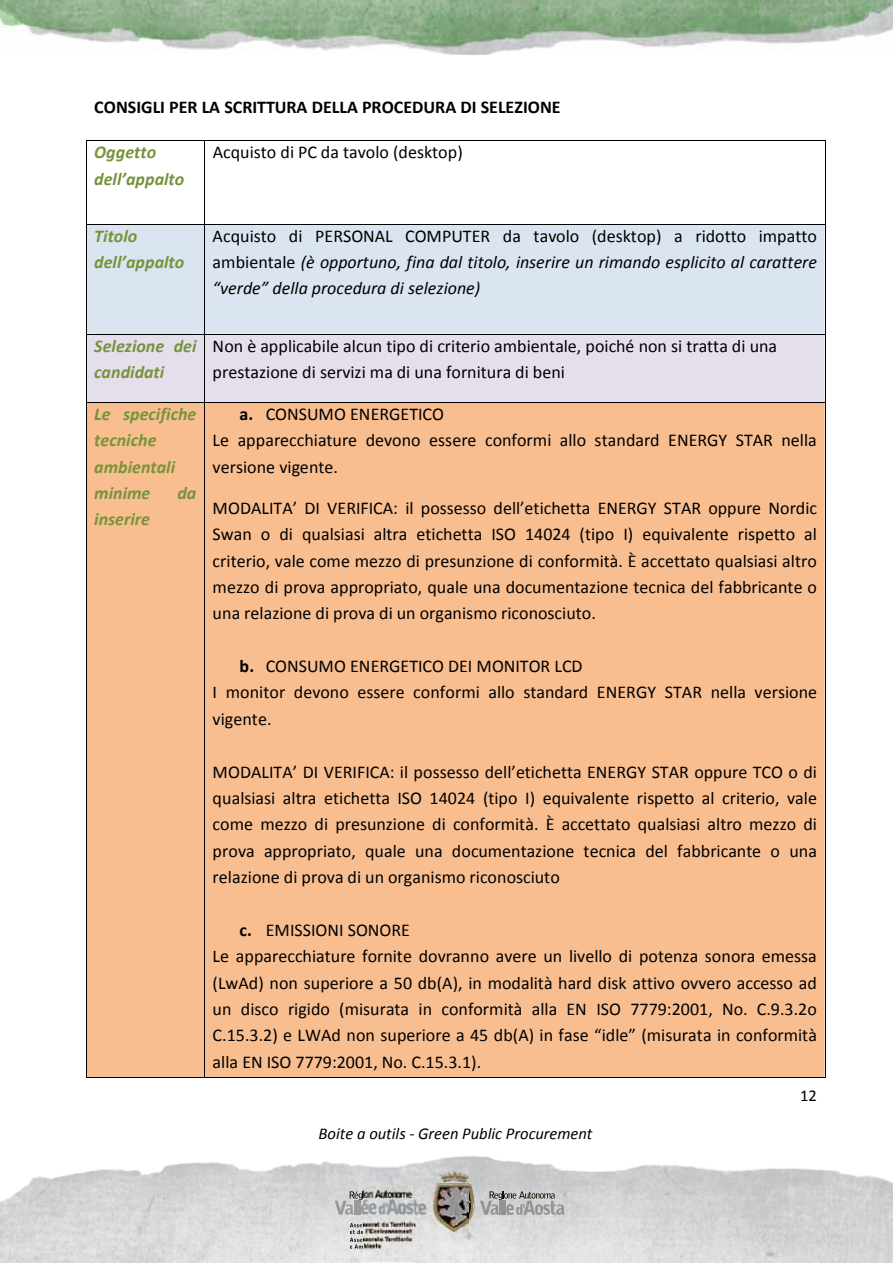
<style>
.page{position:relative;width:893px;height:1263px;background:#fff}
.page>*{position:absolute;margin:0;border:0;box-sizing:border-box;transform-origin:0 0}
.t1{font:18px/26.4px "Calibri";color:#000}
.t2{font:italic 18px/26.2px "Calibri";color:#000;text-align:justify}
.t3{font:italic 700 18px/26.2px "Calibri";color:#76933b}
.t4{font:700 18px "Calibri";color:#000}
.t5{font:italic 16.5px "Calibri";color:#000}
.t6{font:16.5px "Calibri";color:#000}
.s1{font-style:normal}
.s2{font-weight:700}
</style>
<div class="page">
<img style="left:0;top:1155px;width:893px;height:108px">
<img style="left:0;top:0;width:893px;height:55px">
<img style="left:480px;top:1201px;width:9px;height:14px">
<svg style="left:489px;top:1191px;width:75px;height:24px;background:#ababab"></svg>
<img style="left:335px;top:1201px;width:10px;height:14px">
<svg style="left:345px;top:1191px;width:18px;height:24px"></svg>
<img style="left:445px;top:1184px;width:33px;height:48px">
<img style="left:472px;top:1202px;width:2px;height:19px">
<img style="left:451px;top:1188px;width:21px;height:40px">
<svg style="left:468px;top:1185px;width:3px;height:17px"></svg>
<img style="left:453px;top:1171px;width:16px;height:5px">
<svg style="left:350px;top:1223px;width:13px;height:26px"></svg>
<hr style="left:87px;top:140px;width:117px;height:1px;background:#000">
<hr style="left:205px;top:140px;width:620px;height:1px;background:#000">
<hr style="left:86px;top:141px;width:1px;height:83px;background:#000">
<hr style="left:204px;top:141px;width:1px;height:83px;background:#000">
<hr style="left:825px;top:141px;width:1px;height:83px;background:#000">
<div style="left:87px;top:403px;width:117px;height:674px;background:#f8be90"></div>
<div style="left:94px;top:403px;width:102px;height:26px;background:#f8be90"></div>
<div style="left:94px;top:429px;width:102px;height:26px;background:#f8be90"></div>
<div style="left:94px;top:455px;width:102px;height:27px;background:#f8be90"></div>
<div style="left:94px;top:482px;width:102px;height:26px;background:#f8be90"></div>
<div style="left:94px;top:508px;width:102px;height:42px;background:#f8be90"></div>
<div style="left:205px;top:403px;width:620px;height:674px;background:#f8be90"></div>
<div style="left:213px;top:403px;width:604px;height:26px;background:#f8be90"></div>
<div style="left:213px;top:429px;width:604px;height:26px;background:#f8be90"></div>
<div style="left:213px;top:455px;width:604px;height:42px;background:#f8be90"></div>
<div style="left:213px;top:497px;width:604px;height:26px;background:#f8be90"></div>
<div style="left:213px;top:523px;width:604px;height:27px;background:#f8be90"></div>
<div style="left:213px;top:550px;width:604px;height:26px;background:#f8be90"></div>
<div style="left:213px;top:576px;width:604px;height:26px;background:#f8be90"></div>
<div style="left:213px;top:602px;width:604px;height:27px;background:#f8be90"></div>
<div style="left:213px;top:629px;width:604px;height:26px;background:#f8be90"></div>
<div style="left:213px;top:655px;width:604px;height:26px;background:#f8be90"></div>
<div style="left:213px;top:681px;width:604px;height:27px;background:#f8be90"></div>
<div style="left:213px;top:708px;width:604px;height:26px;background:#f8be90"></div>
<div style="left:213px;top:734px;width:604px;height:26px;background:#f8be90"></div>
<div style="left:213px;top:760px;width:604px;height:27px;background:#f8be90"></div>
<div style="left:213px;top:787px;width:604px;height:26px;background:#f8be90"></div>
<div style="left:213px;top:813px;width:604px;height:26px;background:#f8be90"></div>
<div style="left:213px;top:839px;width:604px;height:27px;background:#f8be90"></div>
<div style="left:213px;top:866px;width:604px;height:26px;background:#f8be90"></div>
<div style="left:213px;top:892px;width:604px;height:27px;background:#f8be90"></div>
<div style="left:213px;top:919px;width:604px;height:26px;background:#f8be90"></div>
<div style="left:213px;top:945px;width:604px;height:26px;background:#f8be90"></div>
<div style="left:213px;top:971px;width:604px;height:27px;background:#f8be90"></div>
<div style="left:213px;top:998px;width:604px;height:26px;background:#f8be90"></div>
<div style="left:213px;top:1024px;width:604px;height:26px;background:#f8be90"></div>
<div style="left:213px;top:1050px;width:604px;height:27px;background:#f8be90"></div>
<svg style="left:86px;top:224px;width:740px;height:179px;background:#dadeea"></svg>
<hr style="left:86px;top:403px;width:1px;height:674px;background:#000">
<hr style="left:87px;top:1077px;width:117px;height:1px;background:#000">
<hr style="left:204px;top:403px;width:1px;height:674px;background:#000">
<hr style="left:205px;top:1077px;width:620px;height:1px;background:#000">
<hr style="left:825px;top:403px;width:1px;height:674px;background:#000">
<img style="left:363px;top:1172px;width:53px;height:91px">
<img style="left:415px;top:1172px;width:53px;height:54px">
<p class="t4" style="left:94px;top:96px;width:468px">CONSIGLI PER LA SCRITTURA DELLA PROCEDURA DI SELEZIONE</p>
<p class="t3" style="left:94px;top:139px;width:92px">Oggetto dell’appalto</p>
<p class="t1" style="left:213px;top:139px;width:252px">Acquisto di PC da tavolo (desktop)</p>
<p class="t3" style="left:94px;top:223px;width:92px">Titolo dell’appalto</p>
<p class="t2" style="left:213px;top:222px;width:606px"><span class="s1">Acquisto di PERSONAL COMPUTER da tavolo (desktop) a ridotto impatto ambientale</span> (è opportuno, fina dal titolo, inserire un rimando esplicito al carattere “verde” della procedura di selezione)</p>
<p class="t3" style="left:94px;top:332px;width:104px">Selezione dei candidati</p>
<p class="t1" style="left:213px;top:332px;width:566px">Non è applicabile alcun tipo di criterio ambientale, poiché non si tratta di una prestazione di servizi ma di una fornitura di beni</p>
<p class="t3" style="left:94px;top:401px;width:104px">Le specifiche tecniche ambientali minime</p>
<p class="t1" style="left:213px;top:401px;width:606px;text-indent:27px"><span class="s2">a.</span> CONSUMO ENERGETICO<br>Le apparecchiature devono essere conformi allo standard ENERGY STAR nella versione vigente.</p>
<p class="t1" style="left:213px;top:495px;width:606px;text-align:justify">MODALITA’ DI VERIFICA: il possesso dell’etichetta ENERGY STAR oppure Nordic Swan o di qualsiasi altra etichetta ISO 14024 (tipo I) equivalente rispetto al criterio, vale come mezzo di presunzione di conformità. È accettato qualsiasi altro mezzo di prova appropriato, quale una documentazione tecnica del fabbricante o una relazione di prova di un organismo riconosciuto.</p>
<p class="t1" style="left:213px;top:653px;width:606px;text-indent:27px"><span class="s2">b.</span> CONSUMO ENERGETICO DEI MONITOR LCD<br>I monitor devono essere conformi allo standard ENERGY STAR nella versione vigente.</p>
<p class="t1" style="left:213px;top:758px;width:606px;text-align:justify">MODALITA’ DI VERIFICA: il possesso dell’etichetta ENERGY STAR oppure TCO o di qualsiasi altra etichetta ISO 14024 (tipo I) equivalente rispetto al criterio, vale come mezzo di presunzione di conformità. È accettato qualsiasi altro mezzo di prova appropriato, quale una documentazione tecnica del fabbricante o una relazione di prova di un organismo riconosciuto</p>
<p class="t1" style="left:213px;top:917px;width:606px;text-indent:27px"><span class="s2">c.</span> EMISSIONI SONORE<br>Le apparecchiature fornite dovranno avere un livello di potenza sonora emessa (LwAd) non superiore a 50 db(A), in modalità hard disk attivo ovvero accesso ad un disco rigido (misurata in conformità alla EN ISO 7779:2001, No. C.9.3.2o C.15.3.2) e LWAd non superiore a 45 db(A) in fase “idle” (misurata in conformità alla EN ISO 7779:2001, No. C.15.3.1).</p>
<p class="t3" style="left:177px;top:480px;width:21px">da</p>
<p class="t3" style="left:94px;top:506px;width:57px">inserire</p>
<p class="t5" style="left:319px;top:1122px;width:275px">Boite a outils - Green Public Procurement</p>
<p class="t6" style="left:800px;top:1085px;width:18px">12</p>
</div>
